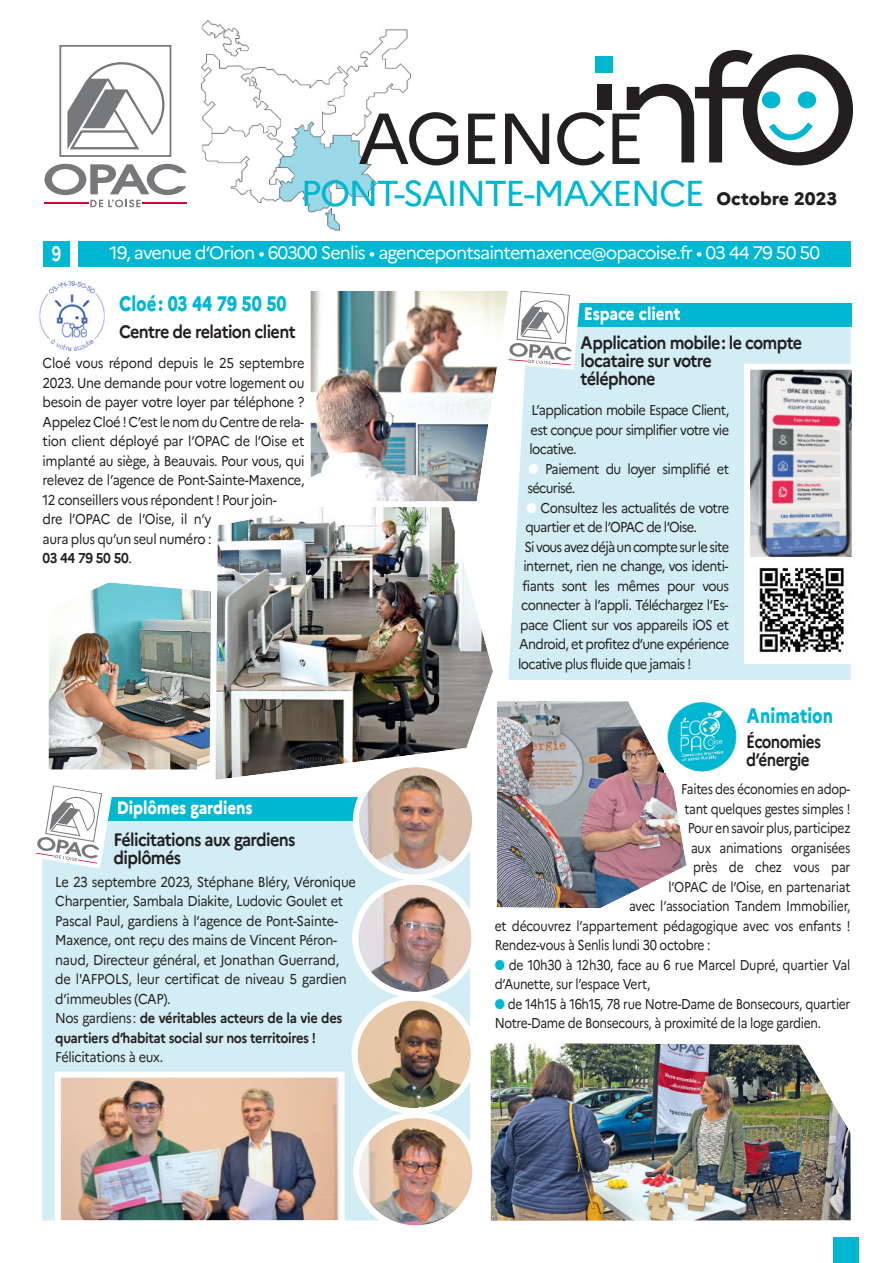
<style>
.page{position:relative;width:893px;height:1263px;background:#fff}
.page>*{position:absolute;margin:0;border:0;box-sizing:border-box;transform-origin:0 0}
.t1{font:150px "Marianne";color:#231f20}
.t2{font:72px "Marianne";letter-spacing:-.05em;color:#231f20}
.t3{font:36px "Marianne";letter-spacing:-.05em;color:#00b7d1}
.t4{font:800 21px "Marianne";color:#00b7d1;scale:.8 1}
.t5{font:700 21px "Marianne";color:#fff;scale:.75 1}
.t6{font:700 18px/18px "Marianne";letter-spacing:-.04em;color:#231f20;scale:.9 1}
.t7{font:18px "Marianne";letter-spacing:-.05em;color:#fff}
.t8{font:800 18px "Marianne";letter-spacing:-.005em;color:#fff;scale:.85 1}
.t9{font:700 18px/18px "Marianne";letter-spacing:-.04em;color:#231f20;scale:.85 1}
.t10{font:800 18px "Marianne";color:#231f20}
.t11{font:14.25px/19.5px "Marianne";letter-spacing:-.025em;color:#231f20;scale:.9 1}
.t12{font:14.25px/19.5px "Marianne";letter-spacing:-.025em;color:#231f20;scale:.85 1}
.t13{font:14.25px "Marianne";letter-spacing:-.05em;color:#231f20;scale:.9 1}
.t14{font:14.25px "Marianne";letter-spacing:-.055em;color:#231f20;scale:.9 1}
.s1{font-weight:700}
.s2{color:#fff}
.s3{color:#00b7d1}
</style>
<div class="page">
<img style="left:202px;top:21px;width:208px;height:209px">
<div style="left:59px;top:45px;width:112px;height:112px;border:2px solid #76787b"></div>
<svg style="left:67px;top:62px;width:97px;height:87px"></svg>
<svg style="left:44px;top:164px;width:143px;height:43px"></svg>
<hr style="left:44px;top:203px;width:45px;height:1px;background:#c40c37">
<hr style="left:142px;top:203px;width:44px;height:1px;background:#c40c37">
<div style="left:762px;top:91px;width:18px;height:17px;background:#00b7d1;border-radius:50%"></div>
<div style="left:798px;top:91px;width:18px;height:17px;background:#00b7d1;border-radius:50%"></div>
<svg style="left:769px;top:122px;width:44px;height:19px"></svg>
<div style="left:596px;top:57px;width:17px;height:17px;background:#00b7d1"></div>
<div style="left:43px;top:241px;width:807px;height:25px;background:#00b7d1"></div>
<div style="left:70px;top:232px;width:8px;height:44px;background:#fff"></div>
<div style="left:833px;top:1237px;width:26px;height:26px;background:#00b7d1"></div>
<div style="left:508px;top:326px;width:342px;height:354px;background:#d2edf4"></div>
<div style="left:549px;top:303px;width:302px;height:23px;background:#00b7d1"></div>
<img style="left:751px;top:371px;width:100px;height:185px">
<div style="left:744px;top:364px;width:114px;height:199px;border:6px solid #fff"></div>
<img style="left:39px;top:280px;width:65px;height:71px">
<img style="left:48px;top:582px;width:161px;height:188px">
<img style="left:209px;top:507px;width:284px;height:273px">
<div style="left:744px;top:558px;width:128px;height:105px;background:#fff"></div>
<img style="left:759px;top:568px;width:85px;height:85px">
<svg style="left:515px;top:290px;width:66px;height:211px"></svg>
<img style="left:310px;top:291px;width:205px;height:216px">
<div style="left:42px;top:821px;width:310px;height:399px;background:#d2edf4"></div>
<img style="left:62px;top:1078px;width:275px;height:141px">
<div style="left:55px;top:1071px;width:289px;height:155px;border:6px solid #fff"></div>
<div style="left:108px;top:797px;width:364px;height:24px;background:#00b7d1"></div>
<svg style="left:35px;top:785px;width:78px;height:83px"></svg>
<img style="left:491px;top:695px;width:196px;height:214px">
<img style="left:490px;top:1043px;width:361px;height:178px">
<img style="left:352px;top:761px;width:126px;height:465px">
<img style="left:665px;top:701px;width:72px;height:72px">
<h3 class="t5" style="left:52px;top:245px;width:14px">9</h3>
<h1 class="t1" style="left:581px;top:50px;width:281px">InfO</h1>
<h2 class="t2" style="left:357px;top:110px;width:289px">AGENCE</h2>
<h3 class="t3" style="left:301px;top:179px;width:405px">PONT-SAINTE-MAXENCE</h3>
<p class="t10" style="left:716px;top:191px;width:122px">Octobre 2023</p>
<p class="t7" style="left:109px;top:245px;width:712px">19, avenue d’Orion • 60300 Senlis • agencepontsaintemaxence@opacoise.fr • 03 44 79 50 50</p>
<h3 class="t4" style="left:119px;top:295px;width:211px">Cloé: 03 44 79 50 50</h3>
<p class="t6" style="left:119px;top:325px;width:198px">Centre de relation client</p>
<p class="t11" style="left:43px;top:355px;width:293px">Cloé vous répond depuis le 25 septembre 2023. Une demande pour votre logement ou besoin de payer votre loyer par téléphone ?<br>Appelez Cloé ! C’est le nom du Centre de rela&shy;tion client déployé par l’OPAC de l’Oise et implanté au siège, à Beauvais. Pour vous, qui relevez de l’agence de Pont-Sainte-Maxence, 12 conseillers vous répondent ! Pourjoin-<br>dre l’OPAC de l’Oise, il n’y<br>aura plus qu’un seul numéro :<br><span class="s1">03 44 79 50 50</span>.</p>
<p class="t8" style="left:117px;top:801px;width:161px">Diplômes gardiens</p>
<p class="t6" style="left:114px;top:832px;width:204px">Félicitations aux gardiens diplômés</p>
<p class="t11" style="left:55px;top:873px;width:336px">Le 23 septembre 2023, Stéphane Bléry, Véronique Charpentier, Sambala Diakite, Ludovic Goulet et Pascal Paul, gardiens à l’agence de Pont-Sainte-Maxence, ont reçu des mains de Vincent Péron&shy;naud, Directeur général, et Jonathan Guerrand, de l'AFPOLS, leur certificat de niveau 5 gardien d’immeubles (CAP).<br>Nos gardiens: <span class="s1">de véritables acteurs de la vie des quartiers d’habitat social sur nos territoires !</span></p>
<p class="t11" style="left:55px;top:1049px;width:121px">Félicitations à eux.</p>
<p class="t8" style="left:584px;top:307px;width:115px">Espace client</p>
<p class="t6" style="left:581px;top:335px;width:248px">Application mobile: le compte locataire sur votre<br>téléphone</p>
<p class="t11" style="left:530px;top:402px;width:223px;text-align:justify">L’application mobile Espace Client, est conçue pour simplifier votre vie locative.</p>
<p class="t11" style="left:527px;top:460px;width:226px"><span class="s2">●</span> Paiement du loyer simplifié et sécurisé.</p>
<p class="t11" style="left:526px;top:499px;width:227px"><span class="s2">●</span> Consultez les actualités de votre</p>
<p class="t13" style="left:525px;top:521px;width:192px">quartier et de l’OPAC de l’Oise.</p>
<p class="t14" style="left:524px;top:541px;width:229px">Si vous avez déjà un compte sur le site</p>
<p class="t11" style="left:523px;top:558px;width:229px">internet, rien ne change, vos identi-</p>
<p class="t11" style="left:522px;top:577px;width:231px">fiants sont les mêmes pour vous</p>
<p class="t11" style="left:521px;top:597px;width:232px">connecter à l’appli. Téléchargez l’Es-</p>
<p class="t11" style="left:520px;top:616px;width:234px">pace Client sur vos appareils iOS et</p>
<p class="t13" style="left:519px;top:638px;width:235px">Android, et profitez d’une expérience</p>
<p class="t13" style="left:518px;top:658px;width:194px">locative plus fluide que jamais !</p>
<h3 class="t4" style="left:747px;top:708px;width:109px">Animation</h3>
<p class="t9" style="left:746px;top:735px;width:90px">Économies d’énergie</p>
<p class="t12" style="left:681px;top:781px;width:201px">Faites des économies en adop-</p>
<p class="t12" style="left:684px;top:800px;width:197px">tant quelques gestes simples !</p>
<p class="t12" style="left:688px;top:820px;width:193px">Pour en savoir plus, participez</p>
<p class="t12" style="left:691px;top:839px;width:189px">aux animations organisées</p>
<p class="t12" style="left:693px;top:859px;width:187px">près de chez vous par</p>
<p class="t12" style="left:668px;top:878px;width:215px">l’OPAC de l’Oise, en partenariat</p>
<p class="t12" style="left:629px;top:898px;width:262px">avec l’association Tandem Immobilier,</p>
<p class="t12" style="left:495px;top:917px;width:420px">et découvrez l’appartement pédagogique avec vos enfants !</p>
<p class="t12" style="left:495px;top:937px;width:255px">Rendez-vous à Senlis lundi 30 octobre :</p>
<p class="t12" style="left:495px;top:956px;width:420px"><span class="s3">●</span> de 10h30 à 12h30, face au 6 rue Marcel Dupré, quartier Val d’Aunette, sur l’espace Vert,</p>
<p class="t12" style="left:495px;top:995px;width:420px"><span class="s3">●</span> de 14h15 à 16h15, 78 rue Notre-Dame de Bonsecours, quartier<br>Notre-Dame de Bonsecours, à proximité de la loge gardien.</p>
</div>
